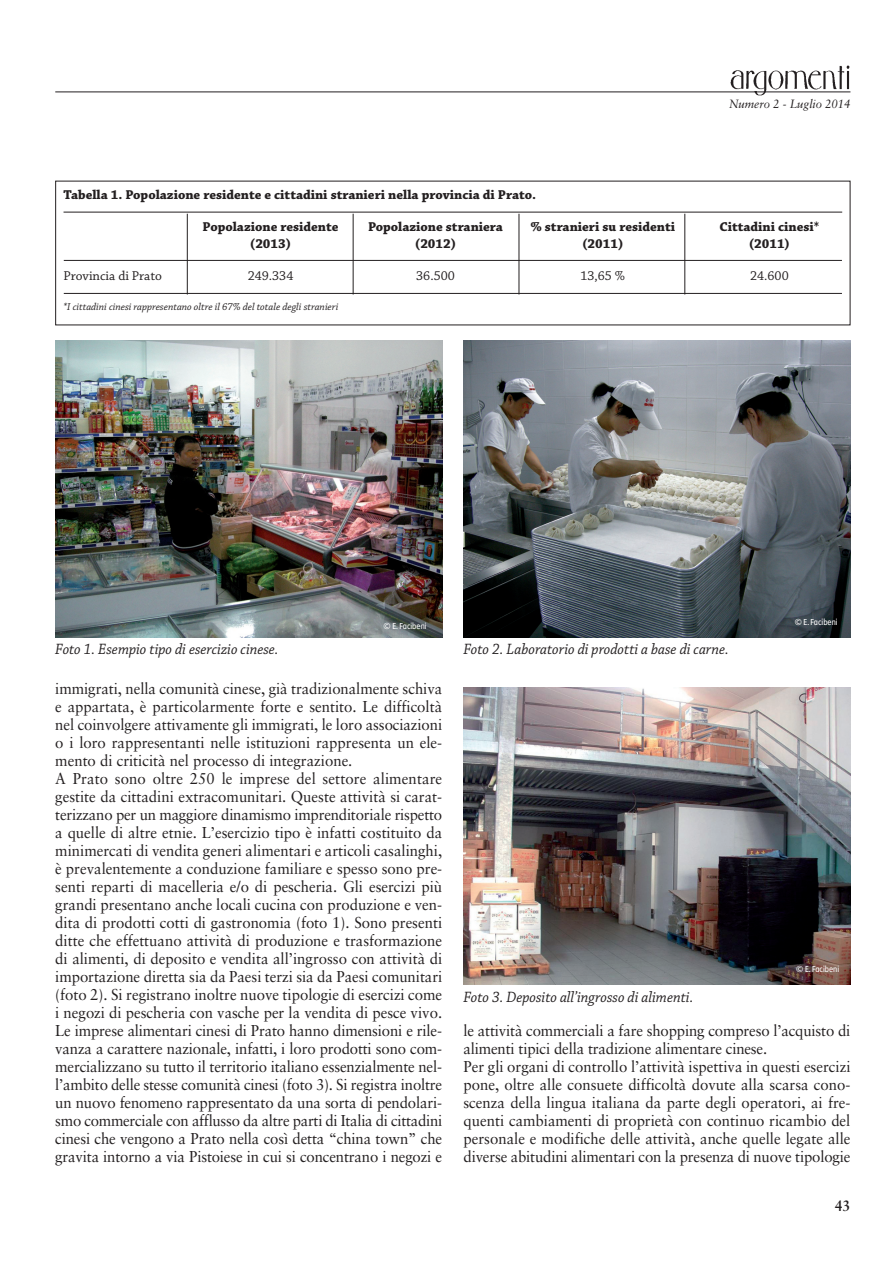
<style>
.page{position:relative;width:893px;height:1263px;background:#fff}
.page>*{position:absolute;margin:0;border:0;box-sizing:border-box;transform-origin:0 0}
.t1{font:15.75px/18px "Sabon";color:#231f20;scale:.95 1}
.t2{font:italic 15.75px "Chaparral Pro";color:#231f20;scale:.95 1}
.t3{font:700 15px "Sabon";color:#231f20;scale:.95 1}
.t4{font:700 13.5px "Chaparral Pro";color:#231f20}
.t5{font:13.5px "Chaparral Pro";color:#231f20}
.t6{font:italic 12px "Sabon";color:#231f20;scale:.95 1}
.t7{font:italic 10.5px "Chaparral Pro";color:#231f20}
.t8{font:300 9px "Diamanti Condensed EF";color:#fff}
</style>
<div class="page">
<hr style="left:55px;top:91px;width:795px;height:1px;background:#231f20">
<img style="left:730px;top:66px;width:119px;height:30px">
<svg style="left:55px;top:180px;width:796px;height:146px"></svg>
<hr style="left:187px;top:214px;width:1px;height:80px;background:#231f20">
<hr style="left:353px;top:214px;width:1px;height:80px;background:#231f20">
<hr style="left:519px;top:214px;width:1px;height:80px;background:#231f20">
<hr style="left:685px;top:214px;width:1px;height:80px;background:#231f20">
<hr style="left:64px;top:293px;width:778px;height:1px;background:#231f20">
<hr style="left:64px;top:260px;width:778px;height:1px;background:#231f20">
<img style="left:55px;top:340px;width:387px;height:298px">
<img style="left:463px;top:340px;width:387px;height:298px">
<img style="left:463px;top:687px;width:387px;height:298px">
<p class="t6" style="left:729px;top:99px;width:129px">Numero 2 - Luglio 2014</p>
<p class="t4" style="left:64px;top:189px;width:474px">Tabella 1. Popolazione residente e cittadini stranieri nella provincia di Prato.</p>
<p class="t4" style="left:203px;top:222px;width:137px">Popolazione residente</p>
<p class="t4" style="left:368px;top:222px;width:136px">Popolazione straniera</p>
<p class="t4" style="left:530px;top:222px;width:146px">% stranieri su residenti</p>
<p class="t4" style="left:719px;top:222px;width:101px">Cittadini cinesi*</p>
<p class="t4" style="left:250px;top:238px;width:43px">(2013)</p>
<p class="t4" style="left:415px;top:238px;width:43px">(2012)</p>
<p class="t4" style="left:582px;top:238px;width:43px">(2011)</p>
<p class="t4" style="left:749px;top:238px;width:43px">(2011)</p>
<p class="t5" style="left:64px;top:270px;width:100px">Provincia di Prato</p>
<p class="t5" style="left:248px;top:270px;width:47px">249.334</p>
<p class="t5" style="left:416px;top:270px;width:40px">36.500</p>
<p class="t5" style="left:580px;top:270px;width:46px">13,65 %</p>
<p class="t5" style="left:750px;top:270px;width:40px">24.600</p>
<p class="t7" style="left:64px;top:303px;width:276px">*I cittadini cinesi rappresentano oltre il 67% del totale degli stranieri</p>
<p class="t8" style="left:384px;top:622px;width:45px">© E. Facibeni</p>
<p class="t2" style="left:55px;top:643px;width:237px">Foto 1. Esempio tipo di esercizio cinese.</p>
<p class="t2" style="left:463px;top:643px;width:281px">Foto 2. Laboratorio di prodotti a base di carne.</p>
<p class="t8" style="left:795px;top:619px;width:45px">© E. Facibeni</p>
<p class="t1" style="left:55px;top:681px;width:409px">immigrati, nella comunità cinese, già tradizionalmente schiva e appartata, è particolarmente forte e sentito. Le difficoltà nel coinvolgere attivamente gli immigrati, le loro associazioni o i loro rappresentanti nelle istituzioni rappresenta un ele&shy;mento di criticità nel processo di integrazione.<br>A Prato sono oltre 250 le imprese del settore alimentare gestite da cittadini extracomunitari. Queste attività si carat&shy;terizzano per un maggiore dinamismo imprenditoriale rispetto a quelle di altre etnie. L’esercizio tipo è infatti costituito da minimercati di vendita generi alimentari e articoli casalinghi, è prevalentemente a conduzione familiare e spesso sono pre&shy;senti reparti di macelleria e/o di pescheria. Gli esercizi più grandi presentano anche locali cucina con produzione e ven&shy;dita di prodotti cotti di gastronomia (foto 1). Sono presenti ditte che effettuano attività di produzione e trasformazione di alimenti, di deposito e vendita all’ingrosso con attività di importazione diretta sia da Paesi terzi sia da Paesi comunitari (foto 2). Si registrano inoltre nuove tipologie di esercizi come i negozi di pescheria con vasche per la vendita di pesce vivo.<br>Le imprese alimentari cinesi di Prato hanno dimensioni e rile&shy;vanza a carattere nazionale, infatti, i loro prodotti sono com&shy;mercializzano su tutto il territorio italiano essenzialmente nel&shy;l’ambito delle stesse comunità cinesi (foto 3). Si registra inoltre un nuovo fenomeno rappresentato da una sorta di pendolari&shy;smo commerciale con afflusso da altre parti di Italia di cittadini cinesi che vengono a Prato nella così detta “china town” che gravita intorno a via Pistoiese in cui si concentrano i negozi e</p>
<p class="t2" style="left:463px;top:991px;width:243px">Foto 3. Deposito all’ingrosso di alimenti.</p>
<p class="t8" style="left:796px;top:966px;width:45px">© E. Facibeni</p>
<p class="t1" style="left:463px;top:1023px;width:409px">le attività commerciali a fare shopping compreso l’acquisto di alimenti tipici della tradizione alimentare cinese.<br>Per gli organi di controllo l’attività ispettiva in questi esercizi pone, oltre alle consuete difficoltà dovute alla scarsa cono&shy;scenza della lingua italiana da parte degli operatori, ai fre&shy;quenti cambiamenti di proprietà con continuo ricambio del personale e modifiche delle attività, anche quelle legate alle diverse abitudini alimentari con la presenza di nuove tipologie</p>
<p class="t3" style="left:835px;top:1199px;width:18px">43</p>
</div>
